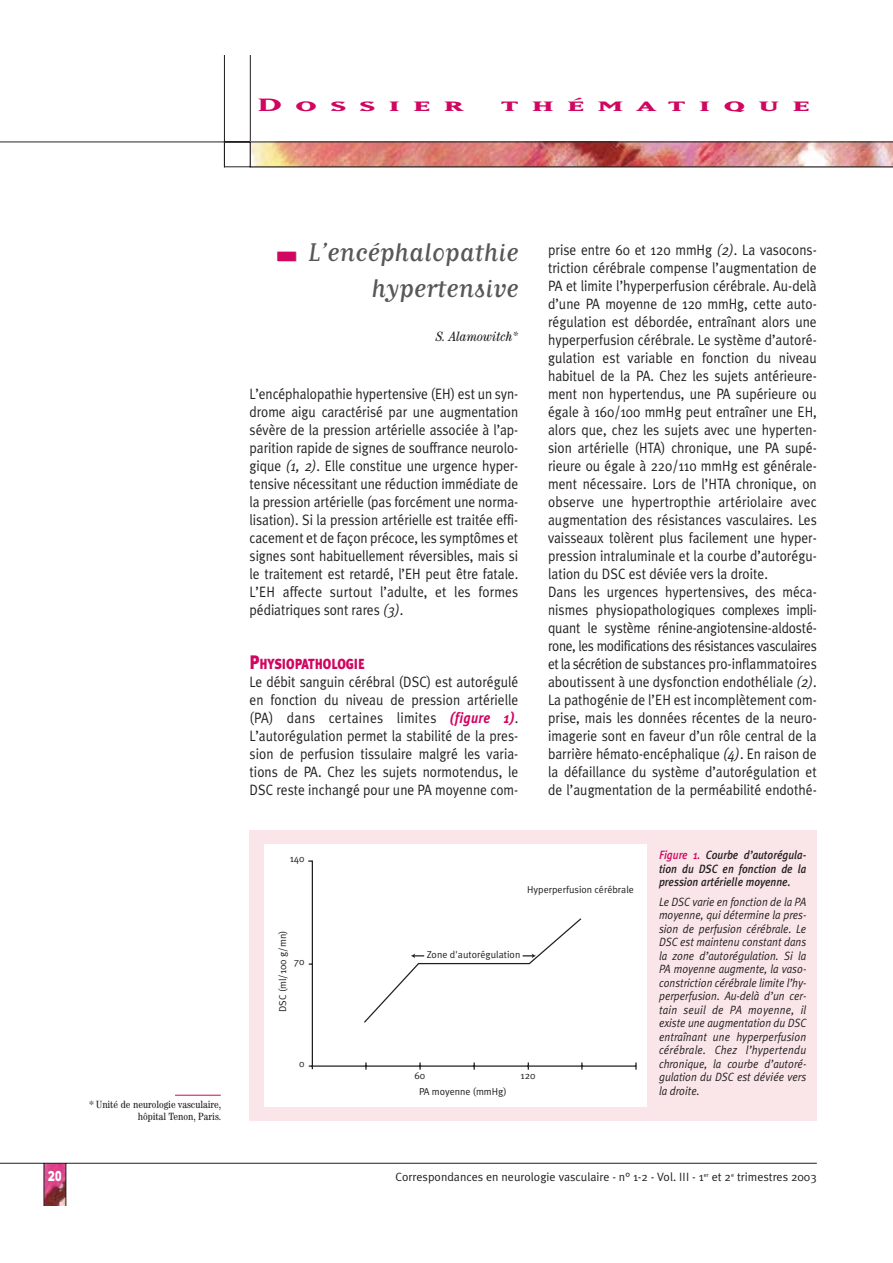
<style>
.page{position:relative;width:893px;height:1263px;background:#fff}
.page>*{position:absolute;margin:0;border:0;box-sizing:border-box;transform-origin:0 0}
.t1{font:30px/36px "Matrix Script";color:#57585a;text-align:right}
.t2{font:21px "Matrix Bold Small Caps";letter-spacing:.31em;color:#d10660;scale:2 1}
.t3{font:15px/18px "Meta Plus Normal";color:#231f20;text-align:justify;scale:.9 1}
.t4{font:15px "Typeface Six";color:#fff;scale:.8 1}
.t5{font:900 14.7px "Meta Plus";color:#d10660;scale:.85 1}
.t6{font:italic condensed 13.5px "Century";color:#231f20}
.t7{font:italic 12px/13.5px "Meta Plus Normal";color:#231f20;text-align:justify;scale:.9 1}
.t8{font:italic 500 12px/13.5px "Meta Plus";color:#231f20;text-align:justify;scale:.9 1}
.t9{font:12px "Meta Plus Normal";color:#231f20}
.t10{font:condensed 10.5px/12px "Century";color:#231f20;text-align:right}
.t11{font:10.05px "Meta Plus Normal";color:#231f20}
.s1{color:#d10660}
.s2{font-style:italic}
.s3{font-size:19.5px}
.s4{font-family:"Meta Plus";font-weight:700;font-style:italic;color:#d10660}
</style>
<div class="page">
<hr style="left:175px;top:1095px;width:46px;height:1px;background:#d10660">
<img style="left:45px;top:1164px;width:21px;height:42px">
<hr style="left:44px;top:1163px;width:1px;height:43px;background:#231f20">
<hr style="left:66px;top:1163px;width:1px;height:43px;background:#231f20">
<hr style="left:0;top:1163px;width:816px;height:1px;background:#231f20">
<svg style="left:0;top:56px;width:892px;height:111px"></svg>
<img style="left:250px;top:142px;width:642px;height:25px">
<div style="left:249px;top:830px;width:567px;height:290px;background:#fae6e8"></div>
<div style="left:264px;top:844px;width:382px;height:263px;background:#fff"></div>
<svg style="left:308px;top:860px;width:329px;height:210px"></svg>
<svg style="left:411px;top:953px;width:13px;height:5px"></svg>
<svg style="left:522px;top:953px;width:14px;height:5px"></svg>
<h2 class="t2" style="left:257px;top:91px;width:104px">Dossier</h2>
<h2 class="t2" style="left:501px;top:91px;width:156px">thématique</h2>
<h1 class="t1" style="left:276px;top:237px;width:243px"><span class="s1">■</span> L’encéphalopathie hypertensive</h1>
<p class="t6" style="left:436px;top:332px;width:84px">S. Alamowitch*</p>
<p class="t3" style="left:250px;top:386px;width:300px">L’encéphalopathie hypertensive (EH) est un syn&shy;drome aigu caractérisé par une augmentation sévère de la pression artérielle associée à l’ap&shy;parition rapide de signes de souffrance neurolo&shy;gique <span class="s2">(1, 2)</span>. Elle constitue une urgence hyper&shy;tensive nécessitant une réduction immédiate de la pression artérielle (pas forcément une norma&shy;lisation). Si la pression artérielle est traitée effi&shy;cacement et de façon précoce, les symptômes et signes sont habituellement réversibles, mais si le traitement est retardé, l’EH peut être fatale.<br>L’EH affecte surtout l’adulte, et les formes pédiatriques sont rares <span class="s2">(3)</span>.</p>
<p class="t5" style="left:250px;top:659px;width:137px"><span class="s3">P</span>HYSIOPATHOLOGIE</p>
<p class="t3" style="left:250px;top:674px;width:300px">Le débit sanguin cérébral (DSC) est autorégulé en fonction du niveau de pression artérielle (PA) dans certaines limites <span class="s4">(figure 1)</span>.<br>L’autorégulation permet la stabilité de la pres&shy;sion de perfusion tissulaire malgré les varia&shy;tions de PA. Chez les sujets normotendus, le DSC reste inchangé pour une PA moyenne com-</p>
<p class="t3" style="left:548px;top:242px;width:300px;text-align:left">prise entre 60 et 120 mmHg <span class="s2">(2)</span>. La vasocons&shy;triction cérébrale compense l’augmentation de PA et limite l’hyperperfusion cérébrale. Au-delà d’une PA moyenne de 120 mmHg, cette auto&shy;régulation est débordée, entraînant alors une hyperperfusion cérébrale. Le système d’autoré&shy;gulation est variable en fonction du niveau habituel de la PA. Chez les sujets antérieure&shy;ment non hypertendus, une PA supérieure ou égale à 160/100 mmHg peut entraîner une EH, alors que, chez les sujets avec une hyperten&shy;sion artérielle (HTA) chronique, une PA supé&shy;rieure ou égale à 220/110 mmHg est générale&shy;ment nécessaire. Lors de l’HTA chronique, on observe une hypertropthie artériolaire avec augmentation des résistances vasculaires. Les vaisseaux tolèrent plus facilement une hyper&shy;pression intraluminale et la courbe d’autorégu&shy;lation du DSC est déviée vers la droite.<br>Dans les urgences hypertensives, des méca&shy;nismes physiopathologiques complexes impli&shy;quant le système rénine-angiotensine-aldosté&shy;rone, les modifications des résistances vasculaires et la sécrétion de substances pro-inflammatoires aboutissent à une dysfonction endothéliale <span class="s2">(2)</span>.<br>La pathogénie de l’EH est incomplètement com&shy;prise, mais les données récentes de la neuro&shy;imagerie sont en faveur d’un rôle central de la barrière hémato-encéphalique <span class="s2">(4)</span>. En raison de la défaillance du système d’autorégulation et de l’augmentation de la perméabilité endothé-</p>
<p class="t10" style="left:89px;top:1100px;width:133px">* Unité de neurologie vasculaire, hôpital Tenon, Paris.</p>
<p class="t11" style="left:290px;top:854px;width:16px">140</p>
<p class="t8" style="left:659px;top:850px;width:165px"><span class="s1">Figure 1.</span> Courbe d’autorégula&shy;tion du DSC en fonction de la pression artérielle moyenne.</p>
<p class="t7" style="left:659px;top:896px;width:165px">Le DSC varie en fonction de la PA moyenne, qui détermine la pres&shy;sion de perfusion cérébrale. Le DSC est maintenu constant dans la zone d’autorégulation. Si la PA moyenne augmente, la vaso&shy;constriction cérébrale limite l’hy&shy;perperfusion. Au-delà d’un cer&shy;tain seuil de PA moyenne, il existe une augmentation du DSC entraînant une hyperperfusion cérébrale. Chez l’hypertendu chronique, la courbe d’autoré&shy;gulation du DSC est déviée vers la droite.</p>
<p class="t11" style="left:527px;top:885px;width:108px">Hyperperfusion cérébrale</p>
<p class="t11" style="left:279px;top:1012px;width:83px;rotate:-90deg">DSC (ml/100 g/mn)</p>
<p class="t11" style="left:427px;top:951px;width:95px">Zone d'autorégulation</p>
<p class="t11" style="left:294px;top:958px;width:12px">70</p>
<p class="t11" style="left:299px;top:1060px;width:7px">0</p>
<p class="t11" style="left:414px;top:1072px;width:12px">60</p>
<p class="t11" style="left:520px;top:1072px;width:16px">120</p>
<p class="t11" style="left:419px;top:1088px;width:89px">PA moyenne (mmHg)</p>
<p class="t4" style="left:48px;top:1167px;width:18px">20</p>
<p class="t9" style="left:395px;top:1173px;width:423px">Correspondances en neurologie vasculaire - n° 1-2 - Vol. III - 1<sup>er</sup> et 2<sup>e</sup> trimestres 2003</p>
</div>
